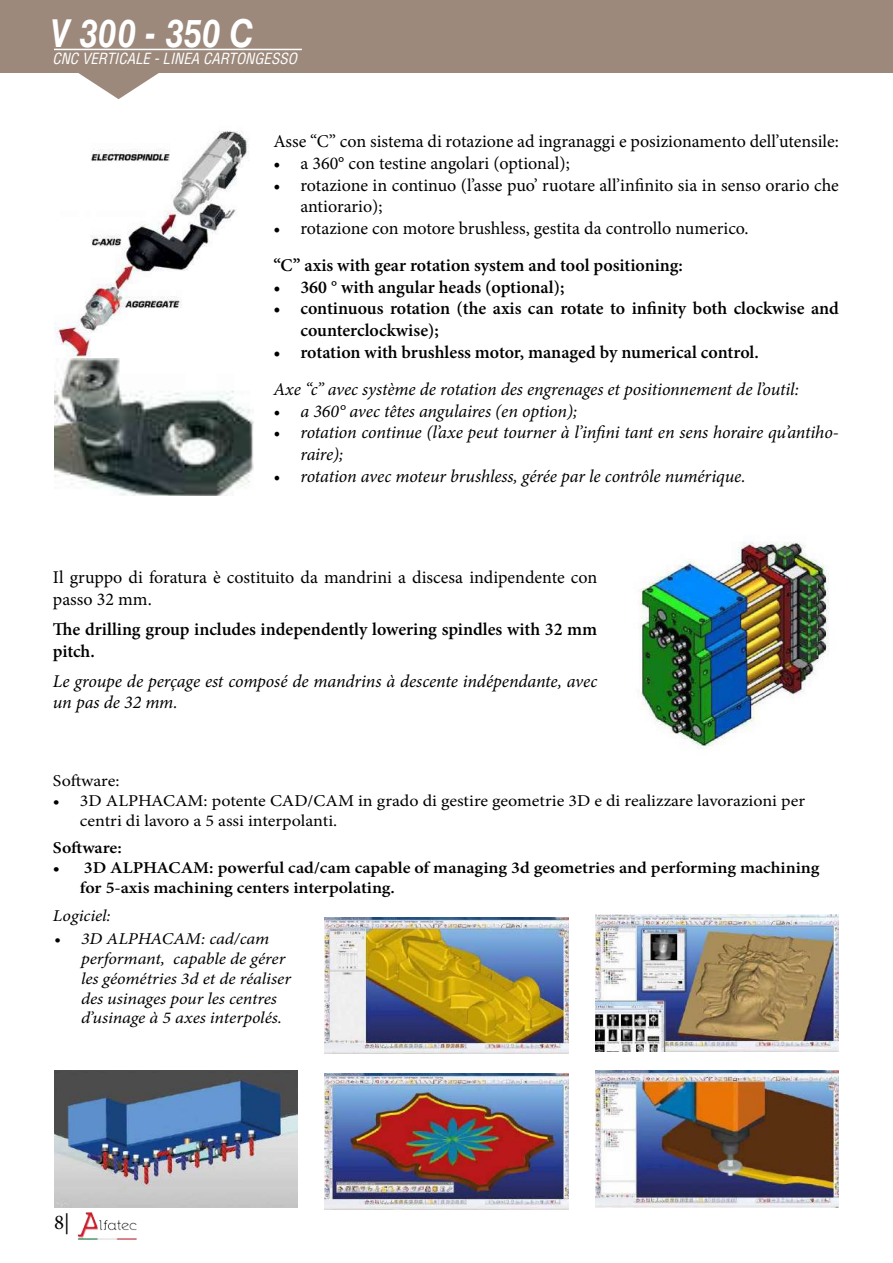
<style>
.page{position:relative;width:893px;height:1263px;background:#fff}
.page>*{position:absolute;margin:0;border:0;box-sizing:border-box;transform-origin:0 0}
.t1{font:italic 700 38.55px "Helvetica LT Std";color:#fff;scale:.86 1}
.t2{font:21px "Minion Pro";color:#000}
.t3{font:18px/21.6px "Minion Pro";color:#000}
.t4{font:italic 18px/21.6px "Minion Pro";letter-spacing:-.01em;color:#000}
.t5{font:600 18px/21.6px "Minion Pro";color:#000}
.t6{font:italic 16.5px/19.8px "Minion Pro";letter-spacing:-.005em;color:#000;scale:1.09 1}
.t7{font:600 16.5px/19.8px "Minion Pro";color:#000;scale:1.09 1}
.t8{font:16.5px/19.8px "Minion Pro";color:#000;scale:1.09 1}
.t9{font:italic condensed 15px "Helvetica LT Std";color:#fff}
</style>
<div class="page">
<img style="left:77px;top:1207px;width:67px;height:33px">
<svg style="left:52px;top:72px;width:133px;height:27px"></svg>
<div style="left:0;top:0;width:893px;height:72px;background:#9c897b"></div>
<hr style="left:54px;top:49px;width:248px;height:1px;background:#fff">
<img style="left:54px;top:131px;width:199px;height:365px">
<img style="left:325px;top:1073px;width:243px;height:136px">
<img style="left:325px;top:917px;width:243px;height:137px">
<img style="left:595px;top:1070px;width:244px;height:137px">
<img style="left:595px;top:915px;width:244px;height:136px">
<img style="left:54px;top:1070px;width:244px;height:137px">
<img style="left:639px;top:541px;width:190px;height:207px">
<h1 class="t1" style="left:50px;top:10px;width:238px">V 300 - 350 C</h1>
<p class="t9" style="left:52px;top:49px;width:246px">CNC VERTICALE - LINEA CARTONGESSO</p>
<p class="t3" style="left:273px;top:131px;width:567px">Asse “C” con sistema di rotazione ad ingranaggi e posizionamento dell’utensile:</p>
<p class="t3" style="left:273px;top:152px;width:298px">• a 360° con testine angolari (optional);</p>
<p class="t3" style="left:300px;top:174px;width:540px;text-indent:-27px">• rotazione in continuo (l’asse puo’ ruotare all’infinito sia in senso orario che antiorario);</p>
<p class="t3" style="left:273px;top:217px;width:477px">• rotazione con motore brushless, gestita da controllo numerico.</p>
<p class="t5" style="left:273px;top:255px;width:411px">“C” axis with gear rotation system and tool positioning:</p>
<p class="t5" style="left:273px;top:276px;width:292px">• 360 ° with angular heads (optional);</p>
<p class="t5" style="left:300px;top:298px;width:540px;text-indent:-27px">• continuous rotation (the axis can rotate to infinity both clockwise and counterclockwise);</p>
<p class="t5" style="left:273px;top:341px;width:487px">• rotation with brushless motor, managed by numerical control.</p>
<p class="t4" style="left:273px;top:379px;width:527px">Axe “c” avec système de rotation des engrenages et positionnement de l’outil:</p>
<p class="t4" style="left:273px;top:400px;width:305px">• a 360° avec têtes angulaires (en option);</p>
<p class="t4" style="left:300px;top:422px;width:540px;text-indent:-27px">• rotation continue (l’axe peut tourner à l’infini tant en sens horaire qu’antiho&shy;raire);</p>
<p class="t4" style="left:273px;top:465px;width:474px">• rotation avec moteur brushless, gérée par le contrôle numérique.</p>
<p class="t3" style="left:53px;top:567px;width:546px">Il gruppo di foratura è costituito da mandrini a discesa indipendente con passo 32 mm.</p>
<p class="t5" style="left:53px;top:618px;width:546px">The drilling group includes independently lowering spindles with 32 mm pitch.</p>
<p class="t4" style="left:53px;top:670px;width:546px">Le groupe de perçage est composé de mandrins à descente indépendante, avec un pas de 32 mm.</p>
<p class="t8" style="left:53px;top:771px;width:63px">Software:</p>
<p class="t8" style="left:80px;top:791px;width:667px;text-indent:-27px">• 3D ALPHACAM: potente CAD/CAM in grado di gestire geometrie 3D e di realizzare lavorazioni per centri di lavoro a 5 assi interpolanti.</p>
<p class="t7" style="left:53px;top:838px;width:65px">Software:</p>
<p class="t7" style="left:80px;top:858px;width:680px;text-indent:-27px">• 3D ALPHACAM: powerful cad/cam capable of managing 3d geometries and performing machining for 5-axis machining centers interpolating.</p>
<p class="t6" style="left:53px;top:905px;width:55px">Logiciel:</p>
<p class="t6" style="left:81px;top:929px;width:194px;text-indent:-27px">• 3D ALPHACAM: cad/cam performant, capable de gérer les géométries 3d et de réaliser des usinages pour les centres d’usinage à 5 axes interpolés.</p>
<p class="t2" style="left:54px;top:1208px;width:17px">8|</p>
</div>
